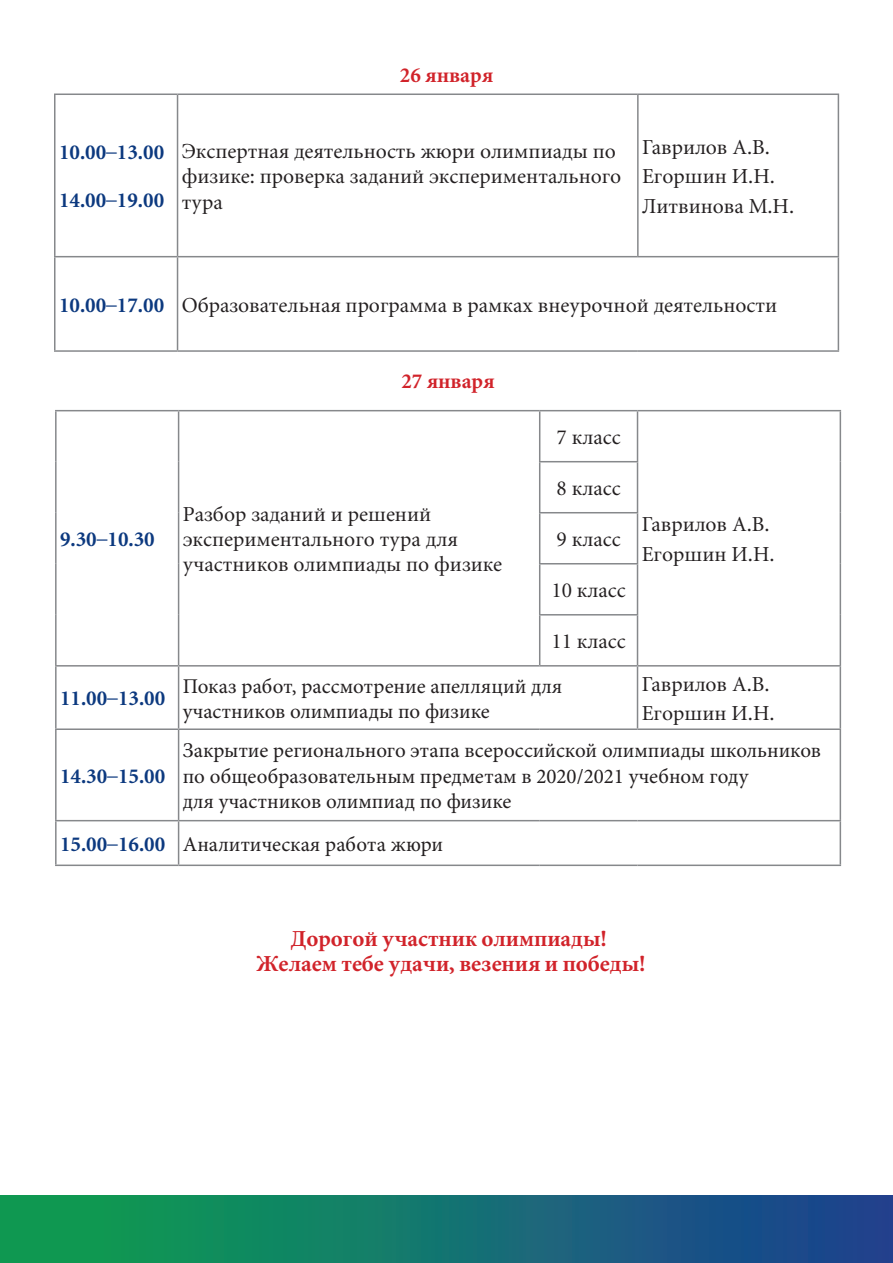
<style>
.page{position:relative;width:893px;height:1263px;background:#fff}
.page>*{position:absolute;margin:0;border:0;box-sizing:border-box;transform-origin:0 0}
.t1{font:700 22.5px "Miniature";color:#d1232a}
.t2{font:21px/25.2px "Miniature";color:#231f20}
.t3{font:21px/25.2px "Minion Pro";color:#231f20}
.t4{font:700 21px "Miniature";color:#0c397f}
.t5{font:700 21px "Miniature";color:#d1232a}
</style>
<div class="page">
<hr style="left:54px;top:94px;width:124px;height:1px;background:#86888b">
<hr style="left:54px;top:95px;width:2px;height:161px;background:#86888b">
<hr style="left:178px;top:94px;width:460px;height:1px;background:#86888b">
<hr style="left:177px;top:95px;width:1px;height:161px;background:#86888b">
<hr style="left:638px;top:94px;width:201px;height:1px;background:#86888b">
<hr style="left:637px;top:95px;width:2px;height:161px;background:#86888b">
<hr style="left:838px;top:95px;width:1px;height:161px;background:#86888b">
<hr style="left:54px;top:256px;width:124px;height:1px;background:#86888b">
<hr style="left:54px;top:257px;width:2px;height:93px;background:#86888b">
<hr style="left:178px;top:256px;width:460px;height:1px;background:#86888b">
<hr style="left:177px;top:257px;width:1px;height:93px;background:#86888b">
<hr style="left:638px;top:256px;width:201px;height:1px;background:#86888b">
<hr style="left:838px;top:257px;width:1px;height:93px;background:#86888b">
<hr style="left:54px;top:350px;width:124px;height:2px;background:#86888b">
<hr style="left:178px;top:350px;width:460px;height:2px;background:#86888b">
<hr style="left:638px;top:350px;width:201px;height:2px;background:#86888b">
<hr style="left:55px;top:410px;width:124px;height:1px;background:#86888b">
<hr style="left:55px;top:411px;width:2px;height:51px;background:#86888b">
<hr style="left:179px;top:410px;width:361px;height:1px;background:#86888b">
<hr style="left:178px;top:411px;width:1px;height:51px;background:#86888b">
<hr style="left:540px;top:410px;width:97px;height:1px;background:#86888b">
<hr style="left:539px;top:411px;width:1px;height:50px;background:#86888b">
<hr style="left:637px;top:410px;width:204px;height:1px;background:#86888b">
<hr style="left:637px;top:411px;width:1px;height:50px;background:#86888b">
<hr style="left:840px;top:411px;width:1px;height:51px;background:#86888b">
<hr style="left:55px;top:462px;width:2px;height:51px;background:#86888b">
<hr style="left:178px;top:462px;width:1px;height:51px;background:#86888b">
<hr style="left:539px;top:461px;width:99px;height:1px;background:#86888b">
<hr style="left:539px;top:462px;width:1px;height:50px;background:#86888b">
<hr style="left:637px;top:462px;width:1px;height:50px;background:#86888b">
<hr style="left:840px;top:462px;width:1px;height:51px;background:#86888b">
<hr style="left:55px;top:513px;width:2px;height:51px;background:#86888b">
<hr style="left:178px;top:513px;width:1px;height:51px;background:#86888b">
<hr style="left:539px;top:512px;width:99px;height:1px;background:#86888b">
<hr style="left:539px;top:513px;width:1px;height:50px;background:#86888b">
<hr style="left:637px;top:513px;width:1px;height:50px;background:#86888b">
<hr style="left:840px;top:513px;width:1px;height:51px;background:#86888b">
<hr style="left:55px;top:564px;width:2px;height:51px;background:#86888b">
<hr style="left:178px;top:564px;width:1px;height:51px;background:#86888b">
<hr style="left:539px;top:563px;width:99px;height:1px;background:#86888b">
<hr style="left:539px;top:564px;width:1px;height:50px;background:#86888b">
<hr style="left:637px;top:564px;width:1px;height:50px;background:#86888b">
<hr style="left:840px;top:564px;width:1px;height:51px;background:#86888b">
<hr style="left:55px;top:615px;width:2px;height:50px;background:#86888b">
<hr style="left:178px;top:615px;width:1px;height:50px;background:#86888b">
<hr style="left:539px;top:614px;width:99px;height:1px;background:#86888b">
<hr style="left:539px;top:615px;width:1px;height:50px;background:#86888b">
<hr style="left:637px;top:615px;width:1px;height:50px;background:#86888b">
<hr style="left:840px;top:615px;width:1px;height:50px;background:#86888b">
<hr style="left:55px;top:665px;width:124px;height:1px;background:#86888b">
<hr style="left:55px;top:666px;width:2px;height:62px;background:#86888b">
<hr style="left:179px;top:665px;width:361px;height:1px;background:#86888b">
<hr style="left:178px;top:666px;width:1px;height:62px;background:#86888b">
<hr style="left:540px;top:665px;width:97px;height:1px;background:#86888b">
<hr style="left:637px;top:665px;width:204px;height:1px;background:#86888b">
<hr style="left:637px;top:666px;width:1px;height:62px;background:#86888b">
<hr style="left:840px;top:666px;width:1px;height:62px;background:#86888b">
<hr style="left:55px;top:728px;width:124px;height:2px;background:#86888b">
<hr style="left:55px;top:730px;width:2px;height:90px;background:#86888b">
<hr style="left:179px;top:728px;width:361px;height:2px;background:#86888b">
<hr style="left:178px;top:730px;width:1px;height:90px;background:#86888b">
<hr style="left:540px;top:728px;width:97px;height:2px;background:#86888b">
<hr style="left:637px;top:728px;width:204px;height:2px;background:#86888b">
<hr style="left:840px;top:730px;width:1px;height:90px;background:#86888b">
<hr style="left:55px;top:820px;width:124px;height:1px;background:#86888b">
<hr style="left:55px;top:821px;width:2px;height:43px;background:#86888b">
<hr style="left:179px;top:820px;width:361px;height:1px;background:#86888b">
<hr style="left:178px;top:821px;width:1px;height:43px;background:#86888b">
<hr style="left:540px;top:820px;width:97px;height:1px;background:#86888b">
<hr style="left:637px;top:820px;width:204px;height:1px;background:#86888b">
<hr style="left:840px;top:821px;width:1px;height:43px;background:#86888b">
<hr style="left:55px;top:864px;width:124px;height:2px;background:#86888b">
<hr style="left:179px;top:864px;width:361px;height:2px;background:#86888b">
<hr style="left:540px;top:864px;width:97px;height:2px;background:#86888b">
<hr style="left:637px;top:864px;width:204px;height:2px;background:#86888b">
<div style="left:0;top:1196px;width:893px;height:67px;background:linear-gradient(to right,#0da34d,#1e3f93)"></div>
<p class="t5" style="left:400px;top:64px;width:95px">26 января</p>
<p class="t4" style="left:59px;top:142px;width:107px">10.00–13.00</p>
<p class="t4" style="left:59px;top:190px;width:107px">14.00–19.00</p>
<p class="t2" style="left:182px;top:140px;width:441px">Экспертная деятельность жюри олимпиады по физике: проверка заданий экспериментального тура</p>
<p class="t2" style="left:642px;top:135px;width:129px">Гаврилов А.В.</p>
<p class="t2" style="left:642px;top:165px;width:134px">Егоршин И.Н.</p>
<p class="t2" style="left:642px;top:194px;width:154px">Литвинова М.Н.</p>
<p class="t4" style="left:59px;top:294px;width:107px">10.00–17.00</p>
<p class="t2" style="left:182px;top:293px;width:597px">Образовательная программа в рамках внеурочной деятельности</p>
<p class="t4" style="left:60px;top:529px;width:96px">9.30–10.30</p>
<p class="t4" style="left:60px;top:688px;width:107px">11.00–13.00</p>
<p class="t4" style="left:60px;top:765px;width:107px">14.30–15.00</p>
<p class="t5" style="left:401px;top:371px;width:95px">27 января</p>
<p class="t2" style="left:183px;top:502px;width:321px">Разбор заданий и решений экспериментального тура для участников олимпиады по физике</p>
<p class="t2" style="left:557px;top:425px;width:66px">7 класс</p>
<p class="t2" style="left:557px;top:477px;width:66px">8 класс</p>
<p class="t2" style="left:557px;top:528px;width:66px">9 класс</p>
<p class="t2" style="left:551px;top:579px;width:76px">10 класс</p>
<p class="t2" style="left:551px;top:630px;width:76px">11 класс</p>
<p class="t2" style="left:642px;top:513px;width:129px">Гаврилов А.В.</p>
<p class="t2" style="left:642px;top:542px;width:134px">Егоршин И.Н.</p>
<p class="t3" style="left:183px;top:673px;width:381px">Показ работ, рассмотрение апелляций для участников олимпиады по физике</p>
<p class="t2" style="left:642px;top:672px;width:129px">Гаврилов А.В.</p>
<p class="t2" style="left:642px;top:702px;width:134px">Егоршин И.Н.</p>
<p class="t3" style="left:183px;top:738px;width:640px">Закрытие регионального этапа всероссийской олимпиады школьников по общеобразовательным предметам в 2020/2021 учебном году<br>для участников олимпиад по физике</p>
<p class="t4" style="left:60px;top:833px;width:107px">15.00–16.00</p>
<p class="t3" style="left:183px;top:831px;width:262px">Аналитическая работа жюри</p>
<p class="t1" style="left:290px;top:927px;width:318px">Дорогой участник олимпиады!</p>
<p class="t1" style="left:256px;top:953px;width:391px">Желаем тебе удачи, везения и победы!</p>
</div>
